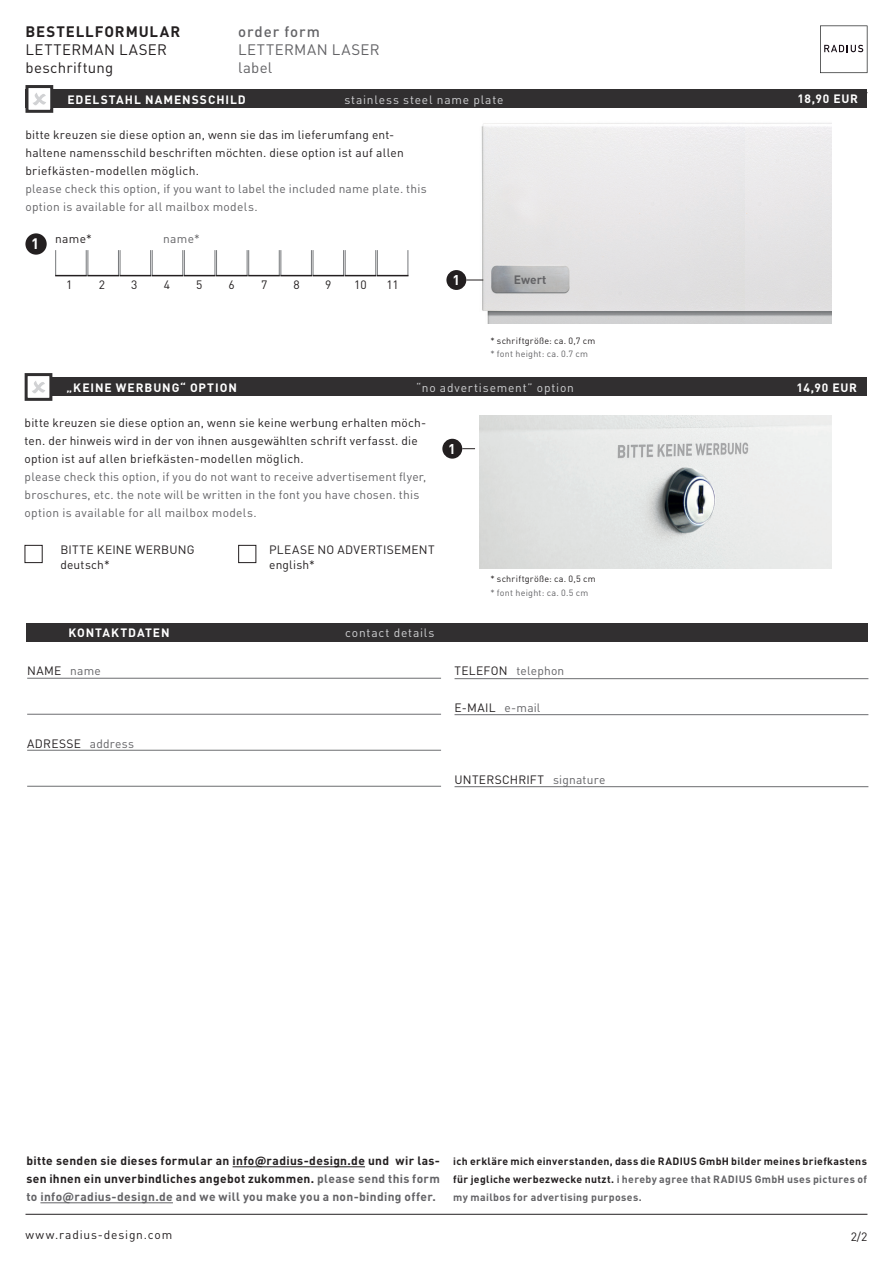
<style>
.page{position:relative;width:893px;height:1263px;background:#fff}
.page>*{position:absolute;margin:0;border:0;box-sizing:border-box;transform-origin:0 0}
.t1{font:15px "DIN Pro";letter-spacing:.025em;color:#231f20}
.t2{font:15px "DIN Pro";letter-spacing:.03em;color:#636366}
.t3{font:700 15px "DIN Pro";letter-spacing:.06em;color:#231f20}
.t4{font:500 15px "DIN Pro";letter-spacing:.055em;color:#636366}
.t5{font:700 15px "DIN Pro";color:#fff}
.t6{font:700 14.1px "DIN Pro";color:#fff}
.t7{font:12px/18px "DIN Pro";letter-spacing:.02em;color:#231f20}
.t8{font:12px/18px "DIN Pro";letter-spacing:.02em;color:#636366}
.t9{font:700 12px/18px "DIN Pro";letter-spacing:.025em;color:#231f20;text-align:justify}
.t10{font:700 12px "DIN Pro";letter-spacing:.075em;color:#fff}
.t11{font:12px "DIN Pro";letter-spacing:.065em;color:#d1d2d4}
.t12{font:12px "DIN Pro";letter-spacing:.065em;color:#231f20}
.t13{font:700 12px "DIN Pro";color:#636366}
.t14{font:700 10.5px/18px "DIN Pro";letter-spacing:.035em;color:#231f20;text-align:justify}
.t15{font:9px "DIN Pro";letter-spacing:.03em;color:#231f20}
.t16{font:9px "DIN Pro";letter-spacing:.025em;color:#636366}
.s1{color:#636366}
.s2{color:#231f20}
</style>
<div class="page">
<svg style="left:820px;top:26px;width:47px;height:47px"></svg>
<hr style="left:26px;top:1214px;width:841px;height:1px;background:#231f20">
<hr style="left:233px;top:1166px;width:132px;height:1px;background:#231f20">
<hr style="left:40px;top:1202px;width:133px;height:1px;background:#636366">
<div style="left:26px;top:624px;width:842px;height:18px;background:#312f30"></div>
<hr style="left:27px;top:678px;width:414px;height:1px;background:#6c6d70">
<hr style="left:27px;top:714px;width:414px;height:1px;background:#6c6d70">
<hr style="left:27px;top:750px;width:414px;height:1px;background:#6c6d70">
<hr style="left:27px;top:786px;width:414px;height:1px;background:#6c6d70">
<hr style="left:455px;top:678px;width:413px;height:1px;background:#6c6d70">
<hr style="left:455px;top:714px;width:413px;height:1px;background:#6c6d70">
<hr style="left:455px;top:786px;width:413px;height:1px;background:#6c6d70">
<div style="left:25px;top:90px;width:842px;height:18px;background:#312f30"></div>
<div style="left:25px;top:85px;width:28px;height:28px;background:#fff;border:3px solid #312f30"></div>
<svg style="left:33px;top:93px;width:13px;height:12px"></svg>
<img style="left:450px;top:122px;width:294px;height:201px">
<div style="left:446px;top:270px;width:20px;height:20px;background:#231f20;border-radius:50%"></div>
<svg style="left:466px;top:280px;width:17px;height:1px"></svg>
<div style="left:25px;top:378px;width:841px;height:18px;background:#312f30"></div>
<div style="left:25px;top:373px;width:27px;height:28px;background:#fff;border:3px solid #312f30"></div>
<svg style="left:32px;top:381px;width:13px;height:12px"></svg>
<img style="left:480px;top:415px;width:351px;height:153px">
<div style="left:25px;top:545px;width:18px;height:18px;border:1px solid #231f20"></div>
<div style="left:238px;top:545px;width:18px;height:18px;border:1px solid #231f20"></div>
<div style="left:442px;top:439px;width:20px;height:20px;background:#231f20;border-radius:50%"></div>
<svg style="left:462px;top:448px;width:13px;height:1px"></svg>
<svg style="left:55px;top:250px;width:1px;height:25px"></svg>
<svg style="left:86px;top:250px;width:2px;height:25px"></svg>
<svg style="left:118px;top:250px;width:3px;height:26px"></svg>
<svg style="left:150px;top:250px;width:3px;height:26px"></svg>
<svg style="left:182px;top:250px;width:3px;height:26px"></svg>
<svg style="left:214px;top:250px;width:3px;height:26px"></svg>
<svg style="left:247px;top:250px;width:2px;height:25px"></svg>
<svg style="left:279px;top:250px;width:2px;height:25px"></svg>
<hr style="left:55px;top:275px;width:32px;height:1px;background:#231f20">
<hr style="left:87px;top:275px;width:32px;height:1px;background:#231f20">
<hr style="left:120px;top:275px;width:31px;height:1px;background:#231f20">
<hr style="left:152px;top:275px;width:31px;height:1px;background:#231f20">
<hr style="left:184px;top:275px;width:31px;height:1px;background:#231f20">
<hr style="left:216px;top:275px;width:32px;height:1px;background:#231f20">
<svg style="left:311px;top:250px;width:3px;height:26px"></svg>
<hr style="left:313px;top:275px;width:31px;height:1px;background:#231f20">
<svg style="left:343px;top:250px;width:3px;height:26px"></svg>
<hr style="left:345px;top:275px;width:31px;height:1px;background:#231f20">
<svg style="left:375px;top:250px;width:3px;height:26px"></svg>
<svg style="left:407px;top:250px;width:1px;height:25px"></svg>
<hr style="left:377px;top:275px;width:31px;height:1px;background:#231f20">
<hr style="left:248px;top:275px;width:32px;height:1px;background:#231f20">
<hr style="left:280px;top:275px;width:32px;height:1px;background:#231f20">
<div style="left:25px;top:233px;width:22px;height:22px;background:#231f20;border-radius:50%"></div>
<p class="t3" style="left:26px;top:21px;width:156px">BESTELLFORMULAR</p>
<p class="t4" style="left:238px;top:21px;width:83px">order form</p>
<p class="t1" style="left:26px;top:39px;width:143px">LETTERMAN LASER</p>
<p class="t2" style="left:238px;top:39px;width:143px">LETTERMAN LASER</p>
<p class="t1" style="left:26px;top:57px;width:89px">beschriftung</p>
<p class="t2" style="left:238px;top:57px;width:36px">label</p>
<p class="t10" style="left:67px;top:91px;width:180px">EDELSTAHL NAMENSSCHILD</p>
<p class="t11" style="left:344px;top:91px;width:160px">stainless steel name plate</p>
<p class="t7" style="left:25px;top:125px;width:380px">bitte kreuzen sie diese option an, wenn sie das im lieferumfang ent&shy;haltene namensschild beschriften möchten. diese option ist auf allen briefkästen-modellen möglich.</p>
<p class="t8" style="left:25px;top:179px;width:403px">please check this option, if you want to label the included name plate. this option is available for all mailbox models.</p>
<p class="t5" style="left:31px;top:234px;width:10px">1</p>
<p class="t7" style="left:55px;top:229px;width:38px">name*</p>
<p class="t8" style="left:163px;top:229px;width:38px">name*</p>
<p class="t7" style="left:66px;top:275px;width:8px">1</p>
<p class="t7" style="left:99px;top:275px;width:8px">2</p>
<p class="t7" style="left:131px;top:275px;width:8px">3</p>
<p class="t7" style="left:164px;top:275px;width:8px">4</p>
<p class="t7" style="left:196px;top:275px;width:8px">5</p>
<p class="t7" style="left:229px;top:275px;width:8px">6</p>
<p class="t7" style="left:261px;top:275px;width:8px">7</p>
<p class="t7" style="left:294px;top:275px;width:8px">8</p>
<p class="t7" style="left:325px;top:275px;width:8px">9</p>
<p class="t7" style="left:354px;top:275px;width:14px">10</p>
<p class="t7" style="left:386px;top:275px;width:14px">11</p>
<p class="t6" style="left:452px;top:271px;width:9px">1</p>
<p class="t13" style="left:514px;top:271px;width:34px">Ewert</p>
<p class="t15" style="left:490px;top:335px;width:107px">* schriftgröße: ca. 0,7 cm</p>
<p class="t16" style="left:490px;top:348px;width:99px">* font height: ca. 0.7 cm</p>
<p class="t10" style="left:67px;top:379px;width:172px">„KEINE WERBUNG“ OPTION</p>
<p class="t11" style="left:416px;top:379px;width:159px">“no advertisement” option</p>
<p class="t7" style="left:25px;top:413px;width:403px">bitte kreuzen sie diese option an, wenn sie keine werbung erhalten möch&shy;ten. der hinweis wird in der von ihnen ausgewählten schrift verfasst. die option ist auf allen briefkästen-modellen möglich.</p>
<p class="t8" style="left:25px;top:467px;width:403px">please check this option, if you do not want to receive advertisement flyer, broschures, etc. the note will be written in the font you have chosen. this option is available for all mailbox models.</p>
<p class="t7" style="left:60px;top:542px;width:136px;line-height:14.4px">BITTE KEINE WERBUNG deutsch*</p>
<p class="t7" style="left:269px;top:542px;width:167px;line-height:14.4px">PLEASE NO ADVERTISEMENT english*</p>
<p class="t6" style="left:448px;top:439px;width:9px">1</p>
<p class="t10" style="left:68px;top:625px;width:103px">KONTAKTDATEN</p>
<p class="t11" style="left:345px;top:625px;width:91px">contact details</p>
<p class="t7" style="left:27px;top:661px;width:75px">NAME <span class="s1">name</span></p>
<p class="t7" style="left:27px;top:734px;width:109px">ADRESSE <span class="s1">address</span></p>
<p class="t15" style="left:490px;top:573px;width:107px">* schriftgröße: ca. 0,5 cm</p>
<p class="t16" style="left:490px;top:586px;width:99px">* font height: ca. 0.5 cm</p>
<p class="t8" style="left:455px;top:661px;width:111px"><span class="s2">TELEFON</span> telephon</p>
<p class="t7" style="left:455px;top:698px;width:87px">E-MAIL <span class="s1">e-mail</span></p>
<p class="t7" style="left:455px;top:770px;width:152px">UNTERSCHRIFT <span class="s1">signature</span></p>
<p class="t10" style="left:797px;top:90px;width:62px">18,90 EUR</p>
<p class="t10" style="left:796px;top:379px;width:62px">14,90 EUR</p>
<p class="t9" style="left:26px;top:1151px;width:415px">bitte senden sie dieses formular an info@radius-design.de und wir las&shy;sen ihnen ein unverbindliches angebot zukommen. <span class="s1">please send this form to info@radius-design.de and we will you make you a non-binding offer.</span></p>
<p class="t14" style="left:453px;top:1152px;width:415px">ich erkläre mich einverstanden, dass die RADIUS GmbH bilder meines briefkastens für jegliche werbezwecke nutzt. <span class="s1">i hereby agree that RADIUS GmbH uses pictures of my mailbos for advertising purposes.</span></p>
<p class="t12" style="left:26px;top:1226px;width:148px">www.radius-design.com</p>
<p class="t7" style="left:851px;top:1227px;width:18px">2/2</p>
</div>
